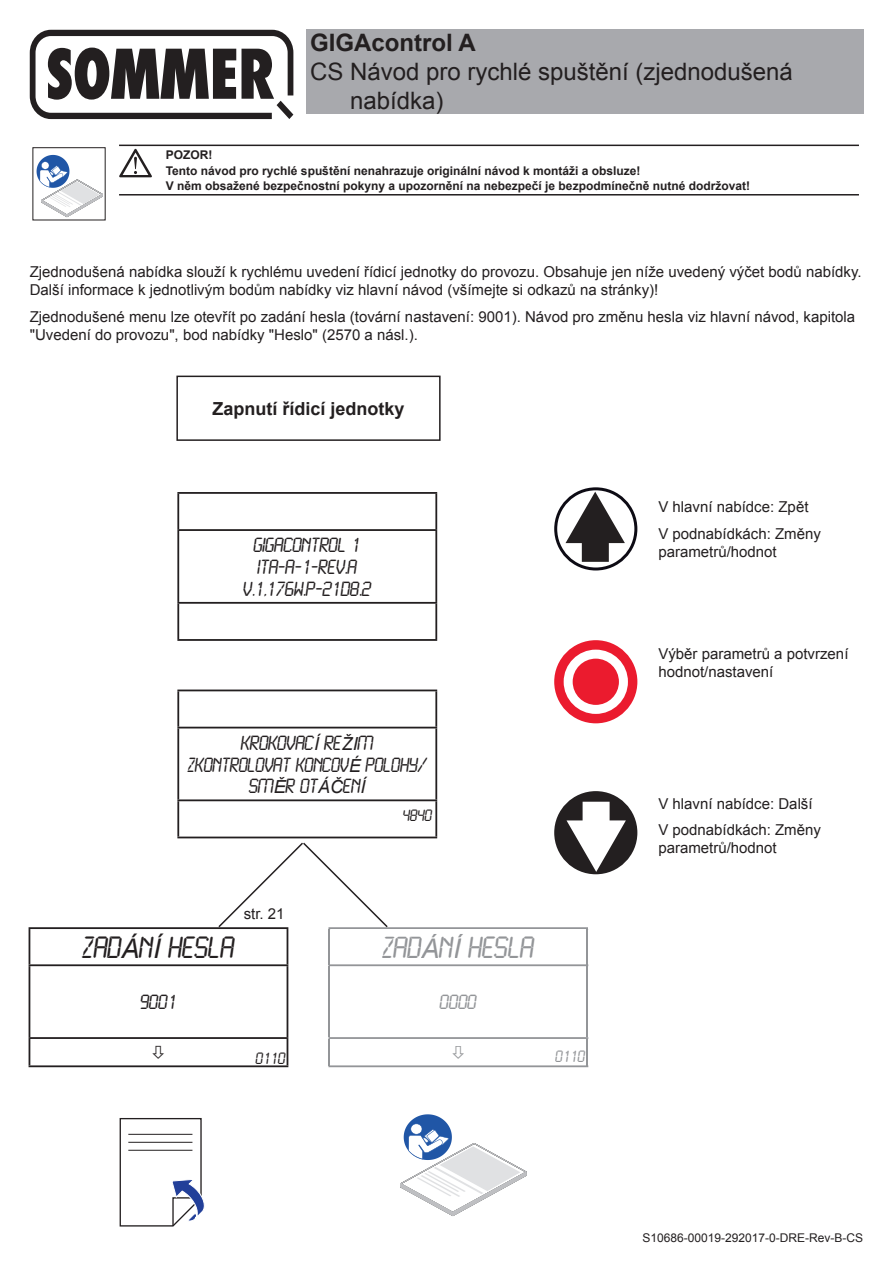
<style>
.page{position:relative;width:893px;height:1263px;background:#fff}
.page>*{position:absolute;margin:0;border:0;box-sizing:border-box;transform-origin:0 0}
.t1{font:27px "LCD Normal";color:#231f20}
.t2{font:27px "LCD Normal";color:#939598}
.t3{font:24px/28.8px "Arial";color:#231f20}
.t4{font:700 24px "Arial";color:#231f20}
.t5{font:18px/21.6px "LCD Normal";color:#231f20;text-align:center}
.t6{font:700 18px "Arial";color:#231f20}
.t7{font:18px "LCD Normal";color:#939598}
.t8{font:15px/18px "Arial";color:#231f20}
.t9{font:14.4px "LCD Normal";color:#231f20}
.t10{font:14.4px "LCD Normal";color:#939598}
.t11{font:700 12px/16.5px "Arial";color:#231f20}
.t12{font:12px "Arial";color:#231f20}
.s1{font-family:"Arial";font-style:italic}
</style>
<div class="page">
<div style="left:306px;top:30px;width:557px;height:84px;background:#a8a9ad"></div>
<svg style="left:30px;top:30px;width:263px;height:89px"></svg>
<svg style="left:37px;top:155px;width:66px;height:62px"></svg>
<hr style="left:119px;top:145px;width:740px;height:1px;background:#231f20">
<hr style="left:119px;top:194px;width:740px;height:2px;background:#231f20">
<svg style="left:119px;top:149px;width:33px;height:28px"></svg>
<svg style="left:556px;top:489px;width:80px;height:80px"></svg>
<div style="left:554px;top:487px;width:83px;height:83px;border:3px solid #0d0b14;border-radius:50%"></div>
<div style="left:556px;top:642px;width:80px;height:80px;background:#eb1b2e;border-radius:50%"></div>
<div style="left:554px;top:640px;width:83px;height:83px;border:3px solid #eb1b2e;border-radius:50%"></div>
<div style="left:556px;top:793px;width:80px;height:80px;background:#231f20;border-radius:50%"></div>
<div style="left:554px;top:791px;width:83px;height:83px;border:3px solid #231f20;border-radius:50%"></div>
<div style="left:564px;top:650px;width:64px;height:64px;border:9px solid #fff;border-radius:50%"></div>
<div style="left:583px;top:802px;width:27px;height:44px;background:#fff"></div>
<div style="left:582px;top:517px;width:27px;height:45px;background:#231f20"></div>
<svg style="left:563px;top:489px;width:63px;height:57px"></svg>
<hr style="left:29px;top:927px;width:259px;height:2px;background:#231f20">
<hr style="left:29px;top:929px;width:1px;height:35px;background:#231f20">
<hr style="left:29px;top:964px;width:259px;height:2px;background:#231f20">
<hr style="left:29px;top:966px;width:1px;height:71px;background:#231f20">
<hr style="left:29px;top:1037px;width:259px;height:2px;background:#231f20">
<svg style="left:29px;top:1039px;width:1px;height:26px"></svg>
<hr style="left:29px;top:1065px;width:259px;height:2px;background:#231f20">
<hr style="left:177px;top:492px;width:260px;height:2px;background:#231f20">
<hr style="left:177px;top:494px;width:2px;height:35px;background:#231f20">
<hr style="left:435px;top:494px;width:2px;height:35px;background:#231f20">
<hr style="left:177px;top:529px;width:260px;height:2px;background:#231f20">
<hr style="left:177px;top:531px;width:2px;height:71px;background:#231f20">
<hr style="left:435px;top:531px;width:2px;height:71px;background:#231f20">
<hr style="left:177px;top:602px;width:260px;height:2px;background:#231f20">
<hr style="left:177px;top:604px;width:2px;height:35px;background:#231f20">
<hr style="left:435px;top:604px;width:2px;height:35px;background:#231f20">
<hr style="left:177px;top:639px;width:260px;height:2px;background:#231f20">
<hr style="left:177px;top:689px;width:260px;height:2px;background:#231f20">
<hr style="left:177px;top:691px;width:2px;height:36px;background:#231f20">
<hr style="left:435px;top:691px;width:2px;height:36px;background:#231f20">
<hr style="left:177px;top:727px;width:260px;height:1px;background:#231f20">
<hr style="left:177px;top:728px;width:2px;height:71px;background:#231f20">
<hr style="left:435px;top:728px;width:2px;height:71px;background:#231f20">
<hr style="left:177px;top:799px;width:260px;height:2px;background:#231f20">
<hr style="left:177px;top:801px;width:2px;height:35px;background:#231f20">
<hr style="left:435px;top:801px;width:2px;height:35px;background:#231f20">
<hr style="left:177px;top:836px;width:260px;height:2px;background:#231f20">
<svg style="left:400px;top:1114px;width:127px;height:102px"></svg>
<svg style="left:119px;top:1118px;width:86px;height:109px"></svg>
<hr style="left:128px;top:1134px;width:64px;height:1px;background:#231f20">
<hr style="left:128px;top:1142px;width:64px;height:1px;background:#231f20">
<hr style="left:128px;top:1150px;width:64px;height:1px;background:#231f20">
<div style="left:176px;top:376px;width:265px;height:65px;border:2px solid #231f20"></div>
<svg style="left:217px;top:818px;width:411px;height:249px"></svg>
<h2 class="t4" style="left:310px;top:27px;width:167px">GIGAcontrol A</h2>
<h2 class="t3" style="left:350px;top:58px;width:444px;text-indent:-40px">CS Návod pro rychlé spuštění (zjednodušená nabídka)</h2>
<p class="t11" style="left:166px;top:147px;width:476px">POZOR!<br>Tento návod pro rychlé spuštění nenahrazuje originální návod k montáži a obsluze!</p>
<p class="t11" style="left:166px;top:178px;width:586px">V něm obsažené bezpečnostní pokyny a upozornění na nebezpečí je bezpodmínečně nutné dodržovat!</p>
<p class="t8" style="left:30px;top:263px;width:833px">Zjednodušená nabídka slouží k rychlému uvedení řídicí jednotky do provozu. Obsahuje jen níže uvedený výčet bodů nabídky.<br>Další informace k jednotlivým bodům nabídky viz hlavní návod (všímejte si odkazů na stránky)!</p>
<p class="t8" style="left:30px;top:307px;width:827px">Zjednodušené menu lze otevřít po zadání hesla (tovární nastavení: 9001). Návod pro změnu hesla viz hlavní návod, kapitola "Uvedení do provozu", bod nabídky "Heslo" (2570 a násl.).</p>
<p class="t6" style="left:212px;top:396px;width:194px">Zapnutí řídicí jednotky</p>
<p class="t5" style="left:243px;top:535px;width:129px">GIGACONTROL 1<br>ITA‐A‐1‐REV.A<br>V.1,176W.P‐21D8.2</p>
<p class="t5" style="left:188px;top:733px;width:240px">KROKOVAC<span class="s1">Í</span> RE<span class="s1">ŽI</span>M<br>ZKONTROLOVAT KONCOV<span class="s1">É</span> POLOHY/<br>SM<span class="s1">Ě</span>R OT<span class="s1">ÁČ</span>EN<span class="s1">Í</span></p>
<p class="t9" style="left:403px;top:808px;width:31px">4840</p>
<h1 class="t1" style="left:82px;top:933px;width:153px">ZAD<span class="s1">Á</span>N<span class="s1">Í</span> HESLA</h1>
<p class="t5" style="left:140px;top:992px;width:38px">9001</p>
<p class="t8" style="left:244px;top:905px;width:42px">str. 21</p>
<p class="t9" style="left:256px;top:1051px;width:31px">0110</p>
<h1 class="t2" style="left:382px;top:933px;width:153px">ZAD<span class="s1">Á</span>N<span class="s1">Í</span> HESLA</h1>
<p class="t7" style="left:440px;top:992px;width:38px">0000</p>
<p class="t10" style="left:556px;top:1048px;width:31px">0110</p>
<p class="t8" style="left:658px;top:494px;width:164px;line-height:26.5px">V hlavní nabídce: Zpět<br>V podnabídkách: Změny</p>
<p class="t8" style="left:658px;top:543px;width:120px">parametrů/hodnot</p>
<p class="t8" style="left:658px;top:644px;width:192px">Výběr parametrů a potvrzení hodnot/nastavení</p>
<p class="t8" style="left:658px;top:790px;width:164px;line-height:26.5px">V hlavní nabídce: Další<br>V podnabídkách: Změny</p>
<p class="t8" style="left:658px;top:839px;width:120px">parametrů/hodnot</p>
<p class="t12" style="left:642px;top:1230px;width:222px">S10686-00019-292017-0-DRE-Rev-B-CS</p>
</div>
